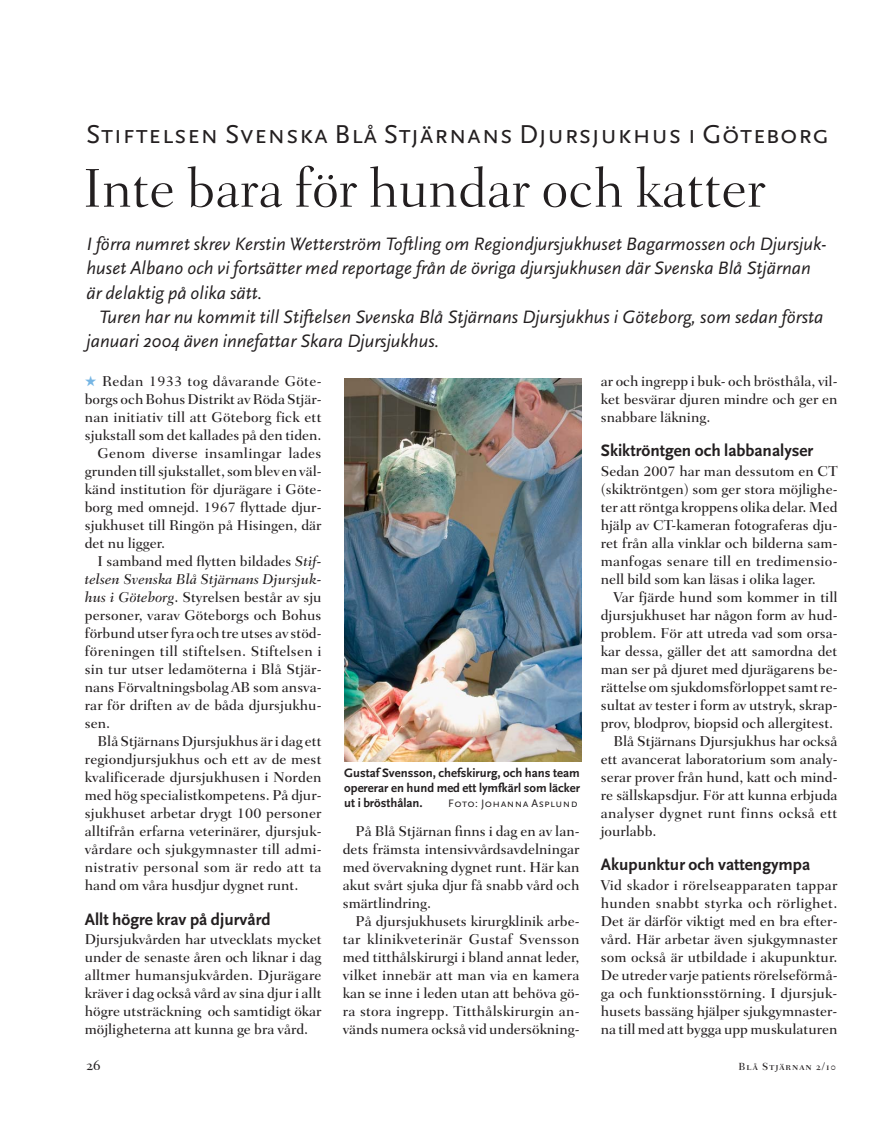
<style>
.page{position:relative;width:893px;height:1136px;background:#fff}
.page>*{position:absolute;margin:0;border:0;box-sizing:border-box;transform-origin:0 0}
.t1{font:300 55.5px "Fairfield LH";color:#231f20}
.t2{font:27px "Scala Sans Caps";letter-spacing:.02em;color:#231f20}
.t3{font:italic 18.75px/24.5px "Scala Sans";letter-spacing:.005em;color:#231f20}
.t4{font:700 17.25px "Scala Sans";color:#231f20}
.t5{font:15px "Fairfield LH Medium SC";color:#231f20}
.t6{font:500 14.55px/18px "Fairfield LH";color:#231f20;text-align:justify}
.t7{font:500 14.55px "Fairfield LH";letter-spacing:.02em;color:#231f20}
.t8{font:italic 500 14.55px "Fairfield LH";color:#231f20}
.t9{font:700 12.75px/15px "Scala Sans";color:#231f20;text-align:justify}
.t10{font:11.25px "Scala Sans Caps";letter-spacing:.035em;color:#231f20}
.t11{font:10.5px "Fairfield LH Medium SC";letter-spacing:.095em;color:#231f20}
.s1{color:#77b6e4}
.s2{font-style:italic}
</style>
<div class="page">
<img style="left:344px;top:378px;width:238px;height:383px">
<h2 class="t2" style="left:86px;top:118px;width:745px">Stiftelsen Svenska Blå Stjärnans Djursjukhus i Göteborg</h2>
<h1 class="t1" style="left:83px;top:166px;width:684px">Inte bara för hundar och katter</h1>
<p class="t3" style="left:87px;top:233px;width:742px">I förra numret skrev Kerstin Wetterström Toftling om Regiondjursjukhuset Bagarmossen och Djursjuk&shy;huset Albano och vi fortsätter med reportage från de övriga djursjukhusen där Svenska Blå Stjärnan är delaktig på olika sätt.</p>
<p class="t3" style="left:87px;top:306px;width:738px;text-indent:13px">Turen har nu kommit till Stiftelsen Svenska Blå Stjärnans Djursjukhus i Göteborg, som sedan första januari 2004 även innefattar Skara Djursjukhus.</p>
<p class="t7" style="left:85px;top:375px;width:238px"><span class="s1">★</span> Redan 1933 tog dåvarande Göte-</p>
<p class="t6" style="left:85px;top:391px;width:238px">borgs och Bohus Distrikt av Röda Stjär-</p>
<p class="t6" style="left:85px;top:409px;width:238px">nan initiativ till att Göteborg fick ett</p>
<p class="t6" style="left:85px;top:427px;width:238px">sjukstall som det kallades på den tiden.</p>
<p class="t7" style="left:98px;top:447px;width:225px">Genom diverse insamlingar lades</p>
<p class="t6" style="left:85px;top:463px;width:238px">grunden till sjukstallet, som blev en väl-</p>
<p class="t6" style="left:85px;top:481px;width:238px">känd institution för djurägare i Göte-</p>
<p class="t6" style="left:85px;top:499px;width:238px">borg med omnejd. 1967 flyttade djur-</p>
<p class="t6" style="left:85px;top:517px;width:238px">sjukhuset till Ringön på Hisingen, där</p>
<p class="t6" style="left:85px;top:535px;width:82px">det nu ligger.</p>
<p class="t6" style="left:98px;top:553px;width:225px">I samband med flytten bildades <span class="s2">Stif-</span></p>
<p class="t8" style="left:85px;top:573px;width:238px">telsen Svenska Blå Stjärnans Djursjuk-</p>
<p class="t6" style="left:85px;top:589px;width:238px"><span class="s2">hus i Göteborg</span>. Styrelsen består av sju</p>
<p class="t6" style="left:85px;top:607px;width:238px">personer, varav Göteborgs och Bohus</p>
<p class="t6" style="left:85px;top:625px;width:238px">förbund utser fyra och tre utses av stöd-</p>
<p class="t7" style="left:85px;top:645px;width:238px">föreningen till stiftelsen. Stiftelsen i</p>
<p class="t6" style="left:85px;top:661px;width:238px">sin tur utser ledamöterna i Blå Stjär-</p>
<p class="t6" style="left:85px;top:679px;width:238px">nans Förvaltningsbolag AB som ansva-</p>
<p class="t6" style="left:85px;top:697px;width:238px">rar för driften av de båda djursjukhu-</p>
<p class="t6" style="left:85px;top:715px;width:27px">sen.</p>
<p class="t6" style="left:98px;top:733px;width:225px">Blå Stjärnans Djursjukhus är i dag ett</p>
<p class="t6" style="left:85px;top:751px;width:238px">regiondjursjukhus och ett av de mest</p>
<p class="t6" style="left:85px;top:769px;width:238px">kvalificerade djursjukhusen i Norden</p>
<p class="t6" style="left:85px;top:787px;width:238px">med hög specialistkompetens. På djur-</p>
<p class="t6" style="left:85px;top:805px;width:238px">sjukhuset arbetar drygt 100 personer</p>
<p class="t6" style="left:85px;top:823px;width:238px">alltifrån erfarna veterinärer, djursjuk-</p>
<p class="t6" style="left:85px;top:841px;width:238px">vårdare och sjukgymnaster till admi-</p>
<p class="t7" style="left:85px;top:861px;width:238px">nistrativ personal som är redo att ta</p>
<p class="t6" style="left:85px;top:877px;width:215px">hand om våra husdjur dygnet runt.</p>
<p class="t4" style="left:85px;top:911px;width:187px">Allt högre krav på djurvård</p>
<p class="t6" style="left:85px;top:931px;width:238px">Djursjukvården har utvecklats mycket under de senaste åren och liknar i dag alltmer humansjukvården. Djurägare kräver i dag också vård av sina djur i allt högre utsträckning och samtidigt ökar möjligheterna att kunna ge bra vård.</p>
<p class="t9" style="left:344px;top:766px;width:237px">Gustaf Svensson, chefskirurg, och hans team opererar en hund med ett lymfkärl som läcker ut i brösthålan.</p>
<p class="t10" style="left:448px;top:797px;width:131px">Foto: Johanna Asplund</p>
<p class="t6" style="left:343px;top:823px;width:238px;text-indent:13px">På Blå Stjärnan finns i dag en av lan&shy;dets främsta intensivvårdsavdelningar med övervakning dygnet runt. Här kan akut svårt sjuka djur få snabb vård och smärtlindring.</p>
<p class="t6" style="left:343px;top:913px;width:238px;text-indent:13px">På djursjukhusets kirurgklinik arbe&shy;tar klinikveterinär Gustaf Svensson med titthålskirurgi i bland annat leder, vilket innebär att man via en kamera kan se inne i leden utan att behöva gö&shy;ra stora ingrepp. Titthålskirurgin an&shy;vänds numera också vid undersökning-</p>
<p class="t6" style="left:601px;top:373px;width:238px">ar och ingrepp i buk- och brösthåla, vil&shy;ket besvärar djuren mindre och ger en snabbare läkning.</p>
<p class="t4" style="left:601px;top:443px;width:214px">Skiktröntgen och labbanalyser</p>
<p class="t6" style="left:601px;top:463px;width:238px">Sedan 2007 har man dessutom en CT (skiktröntgen) som ger stora möjlighe&shy;ter att röntga kroppens olika delar. Med hjälp av CT-kameran fotograferas dju&shy;ret från alla vinklar och bilderna sam&shy;manfogas senare till en tredimensio&shy;nell bild som kan läsas i olika lager.</p>
<p class="t6" style="left:613px;top:589px;width:225px">Var fjärde hund som kommer in till</p>
<p class="t6" style="left:601px;top:607px;width:238px">djursjukhuset har någon form av hud-</p>
<p class="t6" style="left:601px;top:625px;width:238px">problem. För att utreda vad som orsa-</p>
<p class="t6" style="left:601px;top:643px;width:238px">kar dessa, gäller det att samordna det</p>
<p class="t6" style="left:601px;top:661px;width:238px">man ser på djuret med djurägarens be-</p>
<p class="t6" style="left:601px;top:679px;width:238px">rättelse om sjukdomsförloppet samt re-</p>
<p class="t6" style="left:601px;top:697px;width:238px">sultat av tester i form av utstryk, skrap-</p>
<p class="t6" style="left:601px;top:715px;width:234px">prov, blodprov, biopsid och allergitest.</p>
<p class="t6" style="left:613px;top:733px;width:225px">Blå Stjärnans Djursjukhus har också</p>
<p class="t6" style="left:601px;top:751px;width:238px">ett avancerat laboratorium som analy-</p>
<p class="t6" style="left:601px;top:769px;width:238px">serar prover från hund, katt och mind-</p>
<p class="t6" style="left:601px;top:787px;width:238px">re sällskapsdjur. För att kunna erbjuda</p>
<p class="t7" style="left:601px;top:807px;width:238px">analyser dygnet runt finns också ett</p>
<p class="t6" style="left:601px;top:823px;width:57px">jourlabb.</p>
<p class="t4" style="left:601px;top:857px;width:211px">Akupunktur och vattengympa</p>
<p class="t6" style="left:601px;top:877px;width:238px">Vid skador i rörelseapparaten tappar hunden snabbt styrka och rörlighet.<br>Det är därför viktigt med en bra efter&shy;vård. Här arbetar även sjukgymnaster som också är utbildade i akupunktur.<br>De utreder varje patients rörelseförmå&shy;ga och funktionsstörning. I djursjuk&shy;husets bassäng hjälper sjukgymnaster&shy;na till med att bygga upp muskulaturen</p>
<p class="t5" style="left:86px;top:1055px;width:16px">26</p>
<p class="t11" style="left:739px;top:1060px;width:99px">Blå Stjärnan 2/10</p>
</div>
